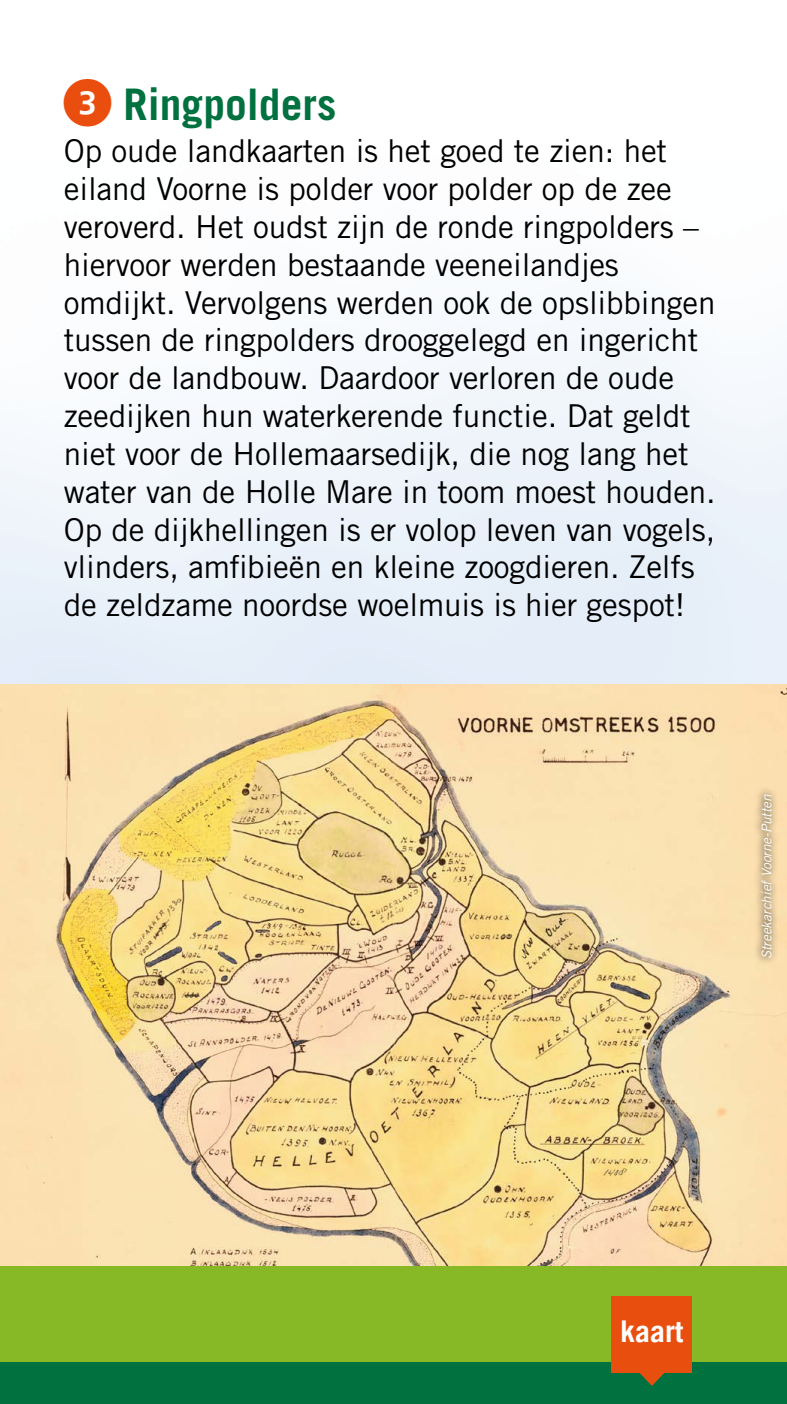
<style>
.page{position:relative;width:787px;height:1404px;background:#fff}
.page>*{position:absolute;margin:0;border:0;box-sizing:border-box;transform-origin:0 0}
.t1{font:700 43.5px "Trade Gothic LT Std";color:#00713f}
.t2{font:31.5px/37.8px "Trade Gothic LT Std";letter-spacing:-.005em;color:#000}
.t3{font:700 30px "Trade Gothic LT";color:#fff}
.t4{font:italic 13.5px "Trade Gothic LT Std";color:#fff}
.s1{font-family:"DDI Ziffern Kreis";font-weight:400;font-size:48px;color:#e94e0f}
</style>
<div class="page">
<img style="left:0;top:684px;width:787px;height:582px">
<div style="left:0;top:1361px;width:787px;height:42px;background:#00713f"></div>
<div style="left:0;top:1266px;width:787px;height:95px;background:#87b826"></div>
<svg style="left:753px;top:786px;width:26px;height:179px;background:#e0c79c"></svg>
<div style="left:611px;top:1296px;width:81px;height:76px;background:#e84f0f"></div>
<svg style="left:639px;top:1372px;width:25px;height:13px"></svg>
<h1 class="t1" style="left:64px;top:78px;width:274px"><span class="s1">3</span> Ringpolders</h1>
<p class="t2" style="left:64px;top:132px;width:653px">Op oude landkaarten is het goed te zien: het eiland Voorne is polder voor polder op de zee veroverd. Het oudst zijn de ronde ringpolders – hiervoor werden bestaande veeneilandjes omdijkt. Vervolgens werden ook de opslibbingen tussen de ringpolders drooggelegd en ingericht voor de landbouw. Daardoor verloren de oude zeedijken hun waterkerende functie. Dat geldt niet voor de Hollemaarsedijk, die nog lang het water van de Holle Mare in toom moest houden.<br>Op de dijkhellingen is er volop leven van vogels, vlinders, amfibieën en kleine zoogdieren. Zelfs de zeldzame noordse woelmuis is hier gespot!</p>
<p class="t4" style="left:758px;top:959px;width:167px;rotate:-90deg">Streekarchief Voorne-Putten</p>
<p class="t3" style="left:620px;top:1313px;width:65px">kaart</p>
</div>
